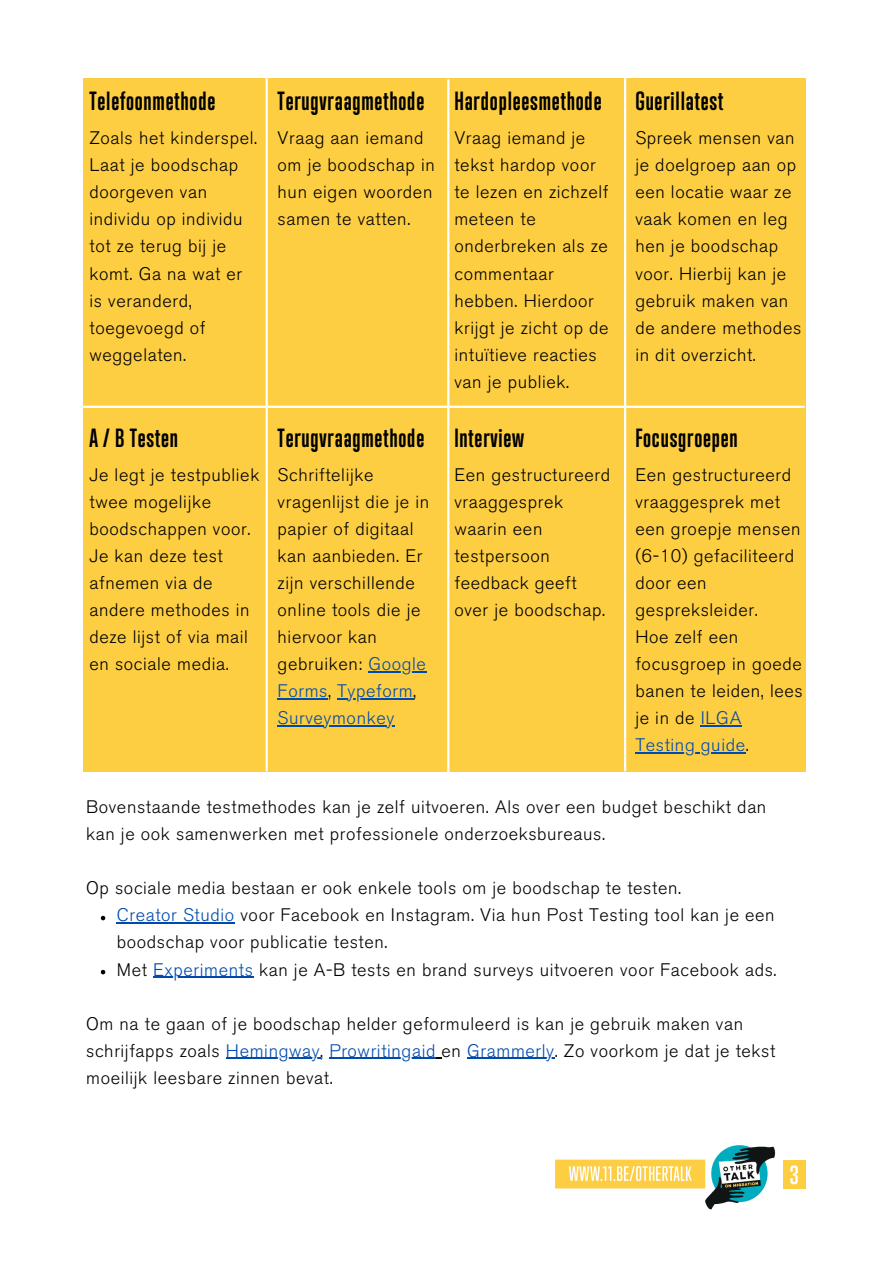
<style>
.page{position:relative;width:894px;height:1264px;background:#fff}
.page>*{position:absolute;margin:0;border:0;box-sizing:border-box;transform-origin:0 0}
.t1{font:700 24px "Trump Gothic West";letter-spacing:.035em;color:#000}
.t2{font:700 23.85px "Trump Gothic West";color:#fff}
.t3{font:300 18px/27px "Akzidenz Grotesk BE";letter-spacing:.035em;color:#000}
.s1{color:#004aad}
</style>
<div class="page">
<div style="left:782px;top:1160px;width:23px;height:28px;background:#fdce42"></div>
<div style="left:83px;top:78px;width:722px;height:693px;background:#fdce42"></div>
<img style="left:555px;top:1145px;width:221px;height:65px">
<hr style="left:368px;top:671px;width:58px;height:1px;background:#004aad">
<hr style="left:277px;top:698px;width:51px;height:1px;background:#004aad">
<hr style="left:337px;top:698px;width:76px;height:1px;background:#004aad">
<hr style="left:277px;top:725px;width:118px;height:1px;background:#004aad">
<hr style="left:700px;top:725px;width:41px;height:1px;background:#004aad">
<hr style="left:635px;top:752px;width:110px;height:1px;background:#004aad">
<hr style="left:265px;top:79px;width:3px;height:691px;background:#fff">
<hr style="left:447px;top:80px;width:2px;height:692px;background:#fff">
<hr style="left:623px;top:79px;width:3px;height:691px;background:#fff">
<hr style="left:84px;top:405px;width:719px;height:3px;background:#fff">
<svg style="left:101px;top:915px;width:4px;height:5px"></svg>
<hr style="left:117px;top:922px;width:118px;height:1px;background:#004aad">
<svg style="left:101px;top:969px;width:4px;height:5px"></svg>
<hr style="left:153px;top:976px;width:100px;height:1px;background:#004aad">
<hr style="left:226px;top:1057px;width:94px;height:1px;background:#004aad">
<hr style="left:329px;top:1057px;width:107px;height:1px;background:#004aad">
<hr style="left:467px;top:1057px;width:87px;height:1px;background:#004aad">
<p class="t1" style="left:89px;top:92px;width:127px">Telefoonmethode</p>
<p class="t3" style="left:89px;top:127px;width:169px">Zoals het kinderspel.<br>Laat je boodschap doorgeven van individu op individu tot ze terug bij je komt. Ga na wat er is veranderd, toegevoegd of weggelaten.</p>
<p class="t1" style="left:277px;top:92px;width:148px">Terugvraagmethode</p>
<p class="t3" style="left:277px;top:127px;width:159px">Vraag aan iemand om je boodschap in hun eigen woorden samen te vatten.</p>
<p class="t1" style="left:89px;top:428px;width:90px">A / B Testen</p>
<p class="t3" style="left:89px;top:463px;width:171px">Je legt je testpubliek twee mogelijke boodschappen voor.<br>Je kan deze test afnemen via de andere methodes in deze lijst of via mail en sociale media.</p>
<p class="t1" style="left:277px;top:428px;width:148px">Terugvraagmethode</p>
<p class="t3" style="left:277px;top:463px;width:153px">Schriftelijke vragenlijst die je in papier of digitaal kan aanbieden. Er zijn verschillende online tools die je hiervoor kan gebruiken: <span class="s1">Google<br>Forms</span>, <span class="s1">Typeform</span>,<br><span class="s1">Surveymonkey</span></p>
<p class="t1" style="left:454px;top:92px;width:149px">Hardopleesmethode</p>
<p class="t3" style="left:454px;top:127px;width:156px">Vraag iemand je tekst hardop voor te lezen en zichzelf meteen te onderbreken als ze commentaar hebben. Hierdoor krijgt je zicht op de intuïtieve reacties van je publiek.</p>
<p class="t1" style="left:454px;top:428px;width:71px">Interview</p>
<p class="t3" style="left:454px;top:463px;width:157px">Een gestructureerd vraaggesprek waarin een testpersoon feedback geeft over je boodschap.</p>
<p class="t1" style="left:635px;top:92px;width:89px">Guerillatest</p>
<p class="t3" style="left:635px;top:127px;width:167px">Spreek mensen van je doelgroep aan op een locatie waar ze vaak komen en leg hen je boodschap voor. Hierbij kan je gebruik maken van de andere methodes in dit overzicht.</p>
<p class="t1" style="left:635px;top:428px;width:104px">Focusgroepen</p>
<p class="t3" style="left:635px;top:463px;width:167px">Een gestructureerd vraaggesprek met een groepje mensen (6-10) gefaciliteerd door een gespreksleider.</p>
<p class="t3" style="left:635px;top:625px;width:169px">Hoe zelf een focusgroep in goede banen te leiden, lees je in de <span class="s1">ILGA<br>Testing guide</span>.</p>
<p class="t3" style="left:86px;top:795px;width:681px">Bovenstaande testmethodes kan je zelf uitvoeren. Als over een budget beschikt dan kan je ook samenwerken met professionele onderzoeksbureaus.</p>
<p class="t3" style="left:86px;top:876px;width:596px">Op sociale media bestaan er ook enkele tools om je boodschap te testen.</p>
<p class="t3" style="left:117px;top:903px;width:659px"><span class="s1">Creator Studio</span> voor Facebook en Instagram. Via hun Post Testing tool kan je een boodschap voor publicatie testen.</p>
<p class="t3" style="left:117px;top:957px;width:661px">Met <span class="s1">Experiments</span> kan je A-B tests en brand surveys uitvoeren voor Facebook ads.</p>
<p class="t3" style="left:86px;top:1012px;width:690px">Om na te gaan of je boodschap helder geformuleerd is kan je gebruik maken van schrijfapps zoals <span class="s1">Hemingway</span>, <span class="s1">Prowritingaid</span> en <span class="s1">Grammerly</span>. Zo voorkom je dat je tekst moeilijk leesbare zinnen bevat.</p>
<p class="t2" style="left:789px;top:1165px;width:10px">3</p>
</div>
